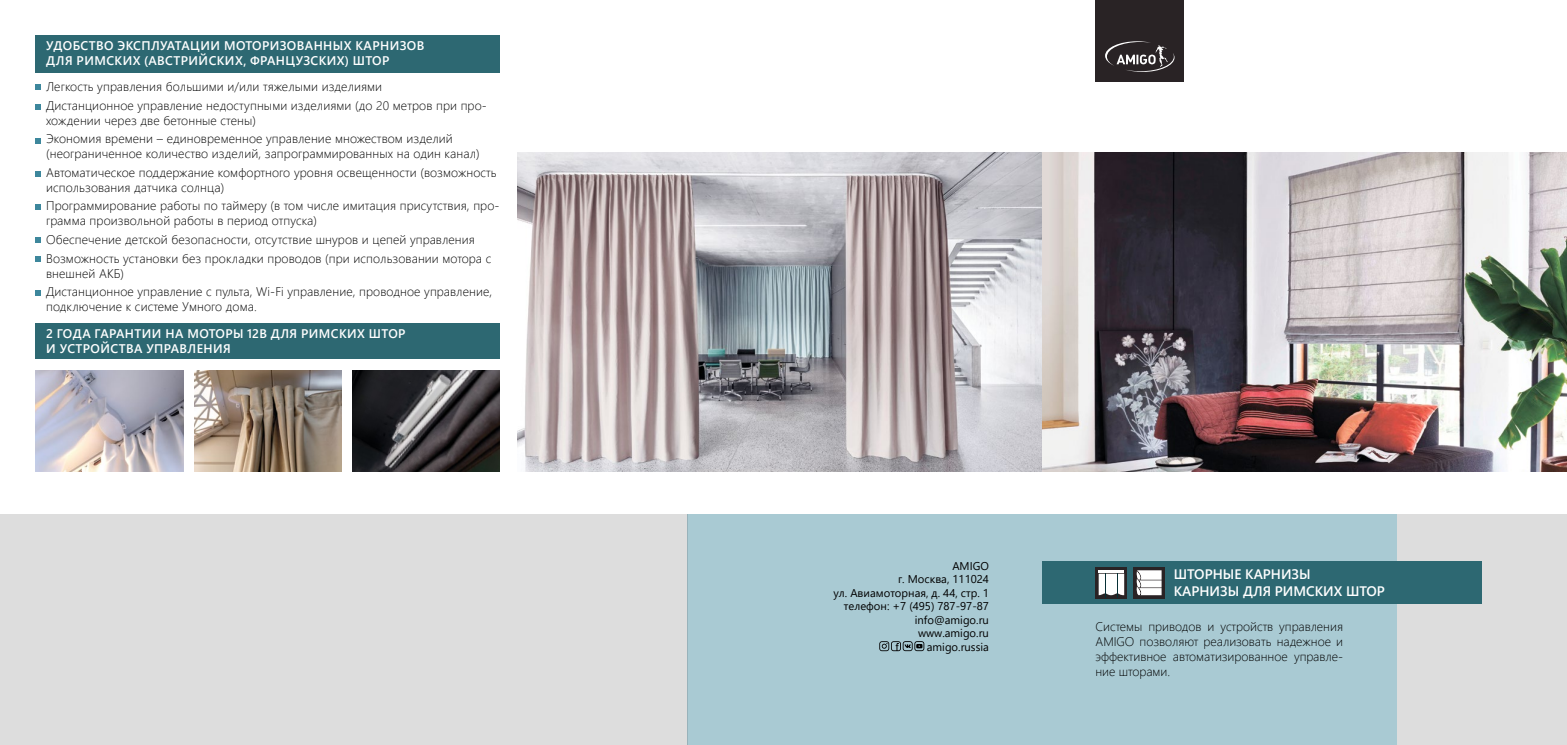
<style>
.page{position:relative;width:1567px;height:745px;background:#fff}
.page>*{position:absolute;margin:0;border:0;box-sizing:border-box;transform-origin:0 0}
.t1{font:600 13.75px/16.5px "Segoe UI";color:#fff}
.t2{font:300 12.5px/18.5px "Segoe UI";letter-spacing:.01em;color:#000}
.t3{font:600 12.5px/15px "Segoe UI";letter-spacing:.035em;color:#fff}
.t4{font:11.25px/13.5px "Segoe UI";color:#000;text-align:right}
</style>
<div class="page">
<div style="left:1396px;top:514px;width:170px;height:230px;background:#ddd"></div>
<div style="left:687px;top:514px;width:709px;height:230px;background:#a9cad3"></div>
<svg style="left:879px;top:641px;width:45px;height:9px"></svg>
<div style="left:1042px;top:561px;width:439px;height:42px;background:#2d6872"></div>
<img style="left:517px;top:152px;width:1049px;height:319px">
<div style="left:0;top:514px;width:687px;height:230px;background:#ddd"></div>
<div style="left:1095px;top:566px;width:32px;height:32px;background:#292325"></div>
<hr style="left:1098px;top:570px;width:26px;height:2px;background:#fff">
<svg style="left:1098px;top:572px;width:26px;height:24px"></svg>
<svg style="left:1133px;top:567px;width:31px;height:31px"></svg>
<svg style="left:1136px;top:570px;width:25px;height:24px"></svg>
<div style="left:35px;top:35px;width:465px;height:38px;background:#2d6872"></div>
<svg style="left:35px;top:85px;width:6px;height:5px"></svg>
<svg style="left:35px;top:104px;width:6px;height:6px"></svg>
<svg style="left:35px;top:256px;width:6px;height:6px"></svg>
<svg style="left:35px;top:290px;width:6px;height:5px"></svg>
<svg style="left:35px;top:138px;width:6px;height:5px"></svg>
<svg style="left:35px;top:171px;width:6px;height:6px"></svg>
<svg style="left:35px;top:204px;width:6px;height:5px"></svg>
<svg style="left:35px;top:237px;width:6px;height:6px"></svg>
<div style="left:35px;top:323px;width:465px;height:36px;background:#2d6872"></div>
<img style="left:352px;top:370px;width:148px;height:101px">
<img style="left:194px;top:370px;width:147px;height:101px">
<img style="left:35px;top:370px;width:149px;height:101px">
<div style="left:1095px;top:0;width:88px;height:81px;background:#292325"></div>
<svg style="left:1105px;top:41px;width:69px;height:31px"></svg>
<p class="t3" style="left:46px;top:37px;width:379px">УДОБСТВО ЭКСПЛУАТАЦИИ МОТОРИЗОВАННЫХ КАРНИЗОВ<br>ДЛЯ РИМСКИХ (АВСТРИЙСКИХ, ФРАНЦУЗСКИХ) ШТОР</p>
<p class="t2" style="left:46px;top:76px;width:442px">Легкость управления большими и/или тяжелыми изделиями<br>Дистанционное управление недоступными изделиями (до 20 метров при про-</p>
<p class="t2" style="left:46px;top:110px;width:408px">хождении через две бетонные стены)<br>Экономия времени – единовременное управление множеством изделий</p>
<p class="t2" style="left:46px;top:143px;width:452px">(неограниченное количество изделий, запрограммированных на один канал)<br>Автоматическое поддержание комфортного уровня освещенности (возможность</p>
<p class="t2" style="left:46px;top:177px;width:455px">использования датчика солнца)<br>Программирование работы по таймеру (в том числе имитация присутствия, про-</p>
<p class="t2" style="left:46px;top:210px;width:446px">грамма произвольной работы в период отпуска)<br>Обеспечение детской безопасности, отсутствие шнуров и цепей управления<br>Возможность установки без прокладки проводов (при использовании мотора с</p>
<p class="t2" style="left:46px;top:262px;width:447px">внешней АКБ)<br>Дистанционное управление с пульта, Wi-Fi управление, проводное управление,</p>
<p class="t2" style="left:46px;top:296px;width:212px">подключение к системе Умного дома.</p>
<p class="t3" style="left:46px;top:325px;width:361px">2 ГОДА ГАРАНТИИ НА МОТОРЫ 12В ДЛЯ РИМСКИХ ШТОР<br>И УСТРОЙСТВА УПРАВЛЕНИЯ</p>
<p class="t4" style="left:833px;top:557px;width:157px">AMIGO<br>г. Москва, 111024<br>ул. Авиамоторная, д. 44, стр. 1 телефон: +7 (495) 787-97-87 info@amigo.ru<br>www.amigo.ru<br>amigo.russia</p>
<p class="t1" style="left:1173px;top:564px;width:212px">ШТОРНЫЕ КАРНИЗЫ<br>КАРНИЗЫ ДЛЯ РИМСКИХ ШТОР</p>
<p class="t2" style="left:1095px;top:617px;width:249px;line-height:15px;text-align:justify">Системы приводов и устройств управления AMIGO позволяют реализовать надежное и эффективное автоматизированное управле&shy;ние шторами.</p>
</div>
